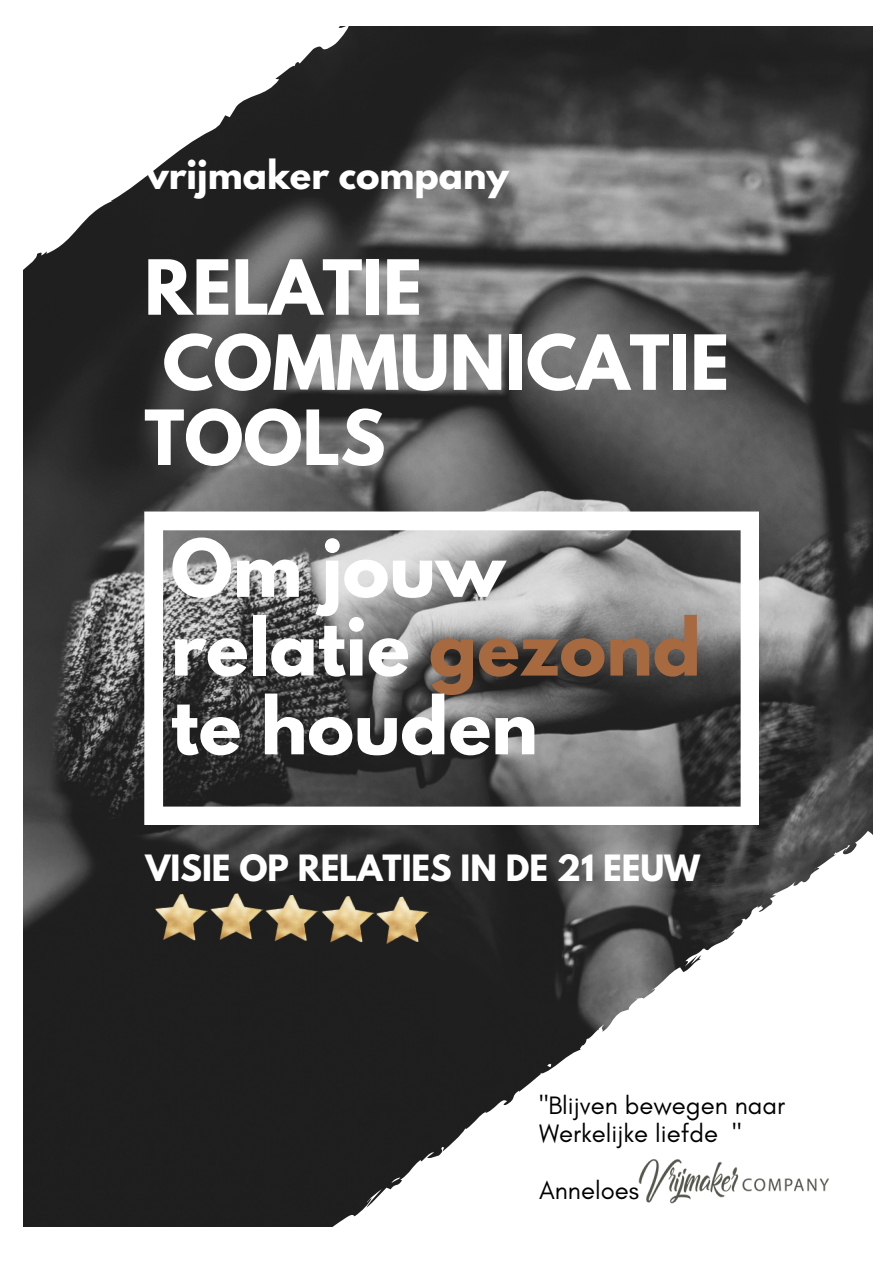
<style>
.page{position:relative;width:893px;height:1264px;background:#fff}
.page>*{position:absolute;margin:0;border:0;box-sizing:border-box;transform-origin:0 0}
.t1{font:700 70.65px/78.8px "League Spartan";color:#fff}
.t2{font:700 67.2px/75.2px "League Spartan";color:#fff}
.t3{font:700 35.55px "League Spartan";color:#fff}
.t4{font:700 32.1px "League Spartan";color:#fff}
.t5{font:25.65px/28px "Glacial Indifference";color:#000}
.s1{color:#a66940}
</style>
<div class="page">
<img style="left:24px;top:26px;width:848px;height:1199px">
<svg style="left:23px;top:26px;width:322px;height:274px"></svg>
<svg style="left:329px;top:831px;width:544px;height:396px"></svg>
<svg style="left:144px;top:511px;width:614px;height:314px"></svg>
<img style="left:154px;top:891px;width:55px;height:53px">
<img style="left:209px;top:890px;width:58px;height:54px">
<img style="left:264px;top:891px;width:58px;height:54px">
<img style="left:320px;top:893px;width:54px;height:53px">
<img style="left:374px;top:892px;width:60px;height:56px">
<img style="left:634px;top:1155px;width:199px;height:50px">
<p class="t3" style="left:146px;top:157px;width:364px">vrijmaker company</p>
<p class="t2" style="left:144px;top:259px;width:586px">RELATIE<br>COMMUNICATIE<br>TOOLS</p>
<p class="t1" style="left:171px;top:538px;width:531px">Om jouw relatie <span class="s1">gezond </span>te houden</p>
<p class="t4" style="left:145px;top:852px;width:556px">VISIE OP RELATIES IN DE 21 EEUW</p>
<p class="t5" style="left:539px;top:1091px;width:247px">"Blijven bewegen naar<br>Werkelijke liefde "</p>
<p class="t5" style="left:539px;top:1175px;width:102px">Anneloes</p>
</div>
